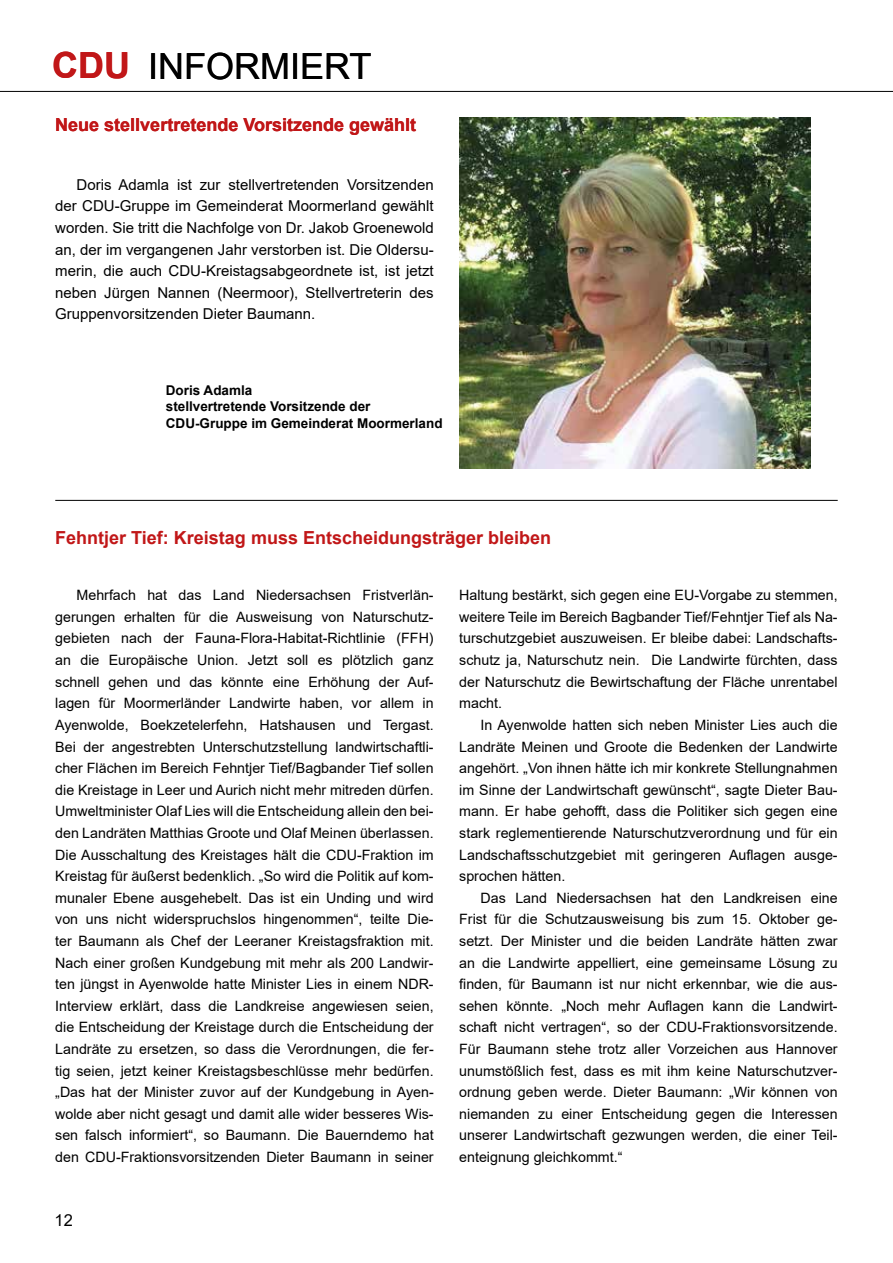
<style>
.page{position:relative;width:893px;height:1263px;background:#fff}
.page>*{position:absolute;margin:0;border:0;box-sizing:border-box;transform-origin:0 0}
.t1{font:36px "Arial";color:#000}
.t2{font:700 18px "Arial";color:#c11718}
.t3{font:16.5px "Arial";color:#000}
.t4{font:15px/21.6px "Arial";color:#000;text-align:justify}
.t5{font:14.25px/21.6px "Arial";color:#000;text-align:justify}
.t6{font:700 13.5px/16.2px "Arial";color:#000}
.s1{font-weight:700;color:#c11718}
</style>
<div class="page">
<hr style="left:0;top:91px;width:893px;height:1px;background:#000">
<img style="left:459px;top:118px;width:352px;height:351px">
<hr style="left:55px;top:500px;width:783px;height:1px;background:#000">
<h1 class="t1" style="left:52px;top:41px;width:321px"><span class="s1">CDU</span> INFORMIERT</h1>
<p class="t2" style="left:55px;top:112px;width:362px">Neue stellvertretende Vorsitzende gewählt</p>
<p class="t4" style="left:55px;top:174px;width:380px;text-indent:21px">Doris Adamla ist zur stellvertretenden Vorsitzenden der CDU-Gruppe im Gemeinderat Moormerland gewählt worden. Sie tritt die Nachfolge von Dr. Jakob Groenewold an, der im vergangenen Jahr verstorben ist. Die Oldersu&shy;merin, die auch CDU-Kreistagsabgeordnete ist, ist jetzt neben Jürgen Nannen (Neermoor), Stellvertreterin des Gruppenvorsitzenden Dieter Baumann.</p>
<p class="t6" style="left:166px;top:382px;width:278px">Doris Adamla<br>stellvertretende Vorsitzende der<br>CDU-Gruppe im Gemeinderat Moormerland</p>
<p class="t2" style="left:55px;top:525px;width:497px">Fehntjer Tief: Kreistag muss Entscheidungsträger bleiben</p>
<p class="t5" style="left:55px;top:584px;width:380px;text-indent:21px">Mehrfach hat das Land Niedersachsen Fristverlän&shy;gerungen erhalten für die Ausweisung von Naturschutz&shy;gebieten nach der Fauna-Flora-Habitat-Richtlinie (FFH) an die Europäische Union. Jetzt soll es plötzlich ganz schnell gehen und das könnte eine Erhöhung der Auf&shy;lagen für Moormerländer Landwirte haben, vor allem in Ayenwolde, Boekzetelerfehn, Hatshausen und Tergast.<br>Bei der angestrebten Unterschutzstellung landwirtschaftli&shy;cher Flächen im Bereich Fehntjer Tief/Bagbander Tief sollen die Kreistage in Leer und Aurich nicht mehr mitreden dürfen.<br>Umweltminister Olaf Lies will die Entscheidung allein den bei&shy;den Landräten Matthias Groote und Olaf Meinen überlassen.<br>Die Ausschaltung des Kreistages hält die CDU-Fraktion im Kreistag für äußerst bedenklich. „So wird die Politik auf kom&shy;munaler Ebene ausgehebelt. Das ist ein Unding und wird von uns nicht widerspruchslos hingenommen“, teilte Die&shy;ter Baumann als Chef der Leeraner Kreistagsfraktion mit.<br>Nach einer großen Kundgebung mit mehr als 200 Landwir&shy;ten jüngst in Ayenwolde hatte Minister Lies in einem NDR-Interview erklärt, dass die Landkreise angewiesen seien, die Entscheidung der Kreistage durch die Entscheidung der Landräte zu ersetzen, so dass die Verordnungen, die fer&shy;tig seien, jetzt keiner Kreistagsbeschlüsse mehr bedürfen. „Das hat der Minister zuvor auf der Kundgebung in Ayen&shy;wolde aber nicht gesagt und damit alle wider besseres Wis&shy;sen falsch informiert“, so Baumann. Die Bauerndemo hat den CDU-Fraktionsvorsitzenden Dieter Baumann in seiner</p>
<p class="t3" style="left:55px;top:1209px;width:20px">12</p>
<p class="t5" style="left:459px;top:584px;width:380px">Haltung bestärkt, sich gegen eine EU-Vorgabe zu stemmen, weitere Teile im Bereich Bagbander Tief/Fehntjer Tief als Na&shy;turschutzgebiet auszuweisen. Er bleibe dabei: Landschafts&shy;schutz ja, Naturschutz nein. Die Landwirte fürchten, dass der Naturschutz die Bewirtschaftung der Fläche unrentabel macht.</p>
<p class="t5" style="left:459px;top:714px;width:380px;text-indent:21px">In Ayenwolde hatten sich neben Minister Lies auch die Landräte Meinen und Groote die Bedenken der Landwirte angehört. „Von ihnen hätte ich mir konkrete Stellungnahmen im Sinne der Landwirtschaft gewünscht“, sagte Dieter Bau&shy;mann. Er habe gehofft, dass die Politiker sich gegen eine stark reglementierende Naturschutzverordnung und für ein Landschaftsschutzgebiet mit geringeren Auflagen ausge&shy;sprochen hätten.</p>
<p class="t5" style="left:459px;top:887px;width:380px;text-indent:21px">Das Land Niedersachsen hat den Landkreisen eine Frist für die Schutzausweisung bis zum 15. Oktober ge&shy;setzt. Der Minister und die beiden Landräte hätten zwar an die Landwirte appelliert, eine gemeinsame Lösung zu finden, für Baumann ist nur nicht erkennbar, wie die aus&shy;sehen könnte. „Noch mehr Auflagen kann die Landwirt&shy;schaft nicht vertragen“, so der CDU-Fraktionsvorsitzende.<br>Für Baumann stehe trotz aller Vorzeichen aus Hannover unumstößlich fest, dass es mit ihm keine Naturschutzver&shy;ordnung geben werde. Dieter Baumann: „Wir können von niemanden zu einer Entscheidung gegen die Interessen unserer Landwirtschaft gezwungen werden, die einer Teil&shy;enteignung gleichkommt.“</p>
</div>
